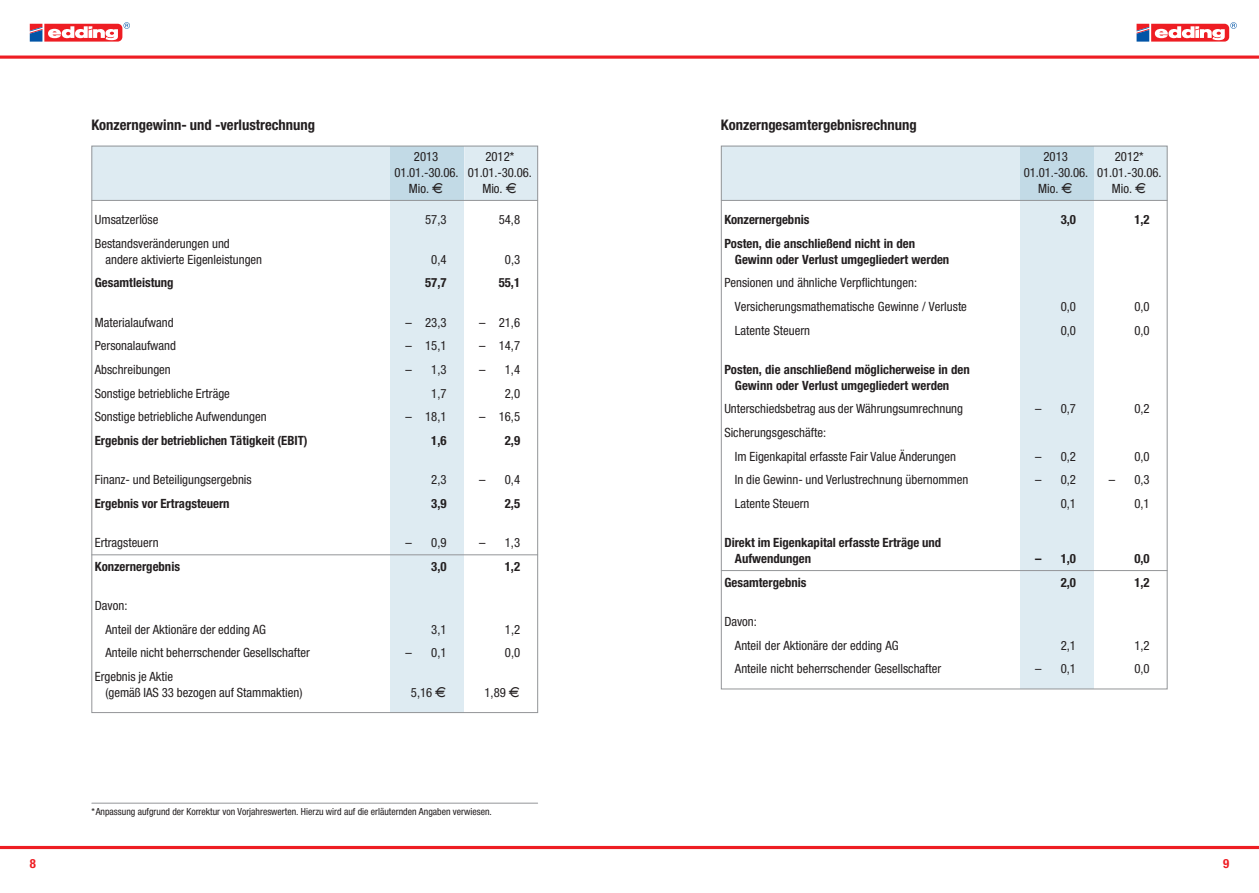
<style>
.page{position:relative;width:1259px;height:893px;background:#fff}
.page>*{position:absolute;margin:0;border:0;box-sizing:border-box;transform-origin:0 0}
.t1{font:700 condensed 14.7px "Helvetica Neue LTW1 G";color:#231f20}
.t2{font:condensed 12.75px/23.5px "Helvetica Neue LTW1 G";color:#231f20}
.t3{font:700 condensed 12.75px/15.8px "Helvetica Neue LTW1 G";color:#231f20}
.t4{font:700 condensed 12.75px "Helvetica Neue LTW1 G";color:#ee1d23}
.t5{font:condensed 9.75px "Helvetica Neue LTW1 G";color:#231f20}
.s1{font-family:"Eurofont";font-stretch:normal}
</style>
<div class="page">
<hr style="left:0;top:56px;width:1259px;height:3px;background:#ee1d23">
<svg style="left:30px;top:22px;width:100px;height:20px"></svg>
<hr style="left:0;top:846px;width:1259px;height:3px;background:#ee1d23">
<svg style="left:1136px;top:22px;width:100px;height:20px"></svg>
<div style="left:93px;top:148px;width:443px;height:52px;background:#deebf2"></div>
<div style="left:390px;top:200px;width:74px;height:513px;background:#deebf2"></div>
<div style="left:390px;top:146px;width:74px;height:54px;background:#c2dae6"></div>
<hr style="left:91px;top:200px;width:447px;height:1px;background:#939598">
<hr style="left:91px;top:554px;width:447px;height:1px;background:#939598">
<div style="left:723px;top:148px;width:442px;height:52px;background:#deebf2"></div>
<div style="left:1020px;top:200px;width:73px;height:489px;background:#deebf2"></div>
<div style="left:1020px;top:146px;width:73px;height:54px;background:#c2dae6"></div>
<hr style="left:721px;top:200px;width:446px;height:1px;background:#939598">
<hr style="left:721px;top:570px;width:446px;height:1px;background:#939598">
<hr style="left:92px;top:803px;width:445px;height:1px;background:#939598">
<p class="t1" style="left:91px;top:119px;width:225px">Konzerngewinn- und -verlustrechnung</p>
<p class="t2" style="left:414px;top:146px;width:26px">2013</p>
<p class="t2" style="left:485px;top:146px;width:30px">2012*</p>
<p class="t2" style="left:394px;top:162px;width:139px">01.01.-30.06. 01.01.-30.06.</p>
<p class="t2" style="left:409px;top:178px;width:36px">Mio. <span class="s1">E</span></p>
<p class="t2" style="left:482px;top:178px;width:36px">Mio. <span class="s1">E</span></p>
<p class="t2" style="left:95px;top:209px;width:65px">Umsatzerlöse</p>
<p class="t2" style="left:425px;top:209px;width:23px">57,3</p>
<p class="t2" style="left:499px;top:209px;width:23px">54,8</p>
<p class="t2" style="left:105px;top:237px;width:158px;line-height:15.8px;text-indent:-11px">Bestandsveränderungen und andere aktivierte Eigenleistungen</p>
<p class="t2" style="left:431px;top:249px;width:17px">0,4</p>
<p class="t2" style="left:505px;top:249px;width:17px">0,3</p>
<p class="t3" style="left:95px;top:276px;width:80px">Gesamtleistung</p>
<p class="t3" style="left:425px;top:276px;width:23px">57,7</p>
<p class="t3" style="left:499px;top:276px;width:23px">55,1</p>
<p class="t2" style="left:95px;top:312px;width:80px">Materialaufwand</p>
<p class="t2" style="left:406px;top:312px;width:42px">– 23,3</p>
<p class="t2" style="left:479px;top:312px;width:42px">– 21,6</p>
<p class="t2" style="left:95px;top:335px;width:83px">Personalaufwand</p>
<p class="t2" style="left:406px;top:335px;width:42px">– 15,1</p>
<p class="t2" style="left:479px;top:335px;width:42px">– 14,7</p>
<p class="t2" style="left:95px;top:359px;width:78px">Abschreibungen</p>
<p class="t2" style="left:406px;top:359px;width:42px">– 1,3</p>
<p class="t2" style="left:479px;top:359px;width:42px">– 1,4</p>
<p class="t2" style="left:95px;top:382px;width:137px">Sonstige betriebliche Erträge</p>
<p class="t2" style="left:431px;top:382px;width:17px">1,7</p>
<p class="t2" style="left:505px;top:382px;width:17px">2,0</p>
<p class="t2" style="left:95px;top:406px;width:173px">Sonstige betriebliche Aufwendungen</p>
<p class="t2" style="left:406px;top:406px;width:42px">– 18,1</p>
<p class="t2" style="left:479px;top:406px;width:42px">– 16,5</p>
<p class="t3" style="left:95px;top:434px;width:214px">Ergebnis der betrieblichen Tätigkeit (EBIT)</p>
<p class="t3" style="left:431px;top:434px;width:17px">1,6</p>
<p class="t3" style="left:505px;top:434px;width:17px">2,9</p>
<p class="t2" style="left:95px;top:469px;width:158px">Finanz- und Beteiligungsergebnis</p>
<p class="t2" style="left:431px;top:469px;width:17px">2,3</p>
<p class="t2" style="left:479px;top:469px;width:42px">– 0,4</p>
<p class="t3" style="left:95px;top:497px;width:136px">Ergebnis vor Ertragsteuern</p>
<p class="t3" style="left:431px;top:497px;width:17px">3,9</p>
<p class="t3" style="left:505px;top:497px;width:17px">2,5</p>
<p class="t2" style="left:95px;top:532px;width:65px">Ertragsteuern</p>
<p class="t2" style="left:406px;top:532px;width:42px">– 0,9</p>
<p class="t2" style="left:479px;top:532px;width:42px">– 1,3</p>
<p class="t3" style="left:95px;top:560px;width:87px">Konzernergebnis</p>
<p class="t3" style="left:431px;top:560px;width:17px">3,0</p>
<p class="t3" style="left:505px;top:560px;width:17px">1,2</p>
<p class="t2" style="left:105px;top:595px;width:162px;text-indent:-11px">Davon:<br>Anteil der Aktionäre der edding AG</p>
<p class="t2" style="left:431px;top:619px;width:17px">3,1</p>
<p class="t2" style="left:505px;top:619px;width:17px">1,2</p>
<p class="t2" style="left:105px;top:642px;width:206px">Anteile nicht beherrschender Gesellschafter</p>
<p class="t2" style="left:406px;top:642px;width:42px">– 0,1</p>
<p class="t2" style="left:505px;top:642px;width:17px">0,0</p>
<p class="t2" style="left:105px;top:670px;width:198px;line-height:15.8px;text-indent:-11px">Ergebnis je Aktie<br>(gemäß IAS 33 bezogen auf Stammaktien)</p>
<p class="t2" style="left:411px;top:682px;width:37px">5,16 <span class="s1">E</span></p>
<p class="t2" style="left:484px;top:682px;width:37px">1,89 <span class="s1">E</span></p>
<p class="t5" style="left:91px;top:808px;width:402px">* Anpassung aufgrund der Korrektur von Vorjahreswerten. Hierzu wird auf die erläuternden Angaben verwiesen.</p>
<p class="t1" style="left:721px;top:119px;width:197px">Konzerngesamtergebnisrechnung</p>
<p class="t2" style="left:1043px;top:146px;width:26px">2013</p>
<p class="t2" style="left:1114px;top:146px;width:30px">2012*</p>
<p class="t2" style="left:1024px;top:162px;width:139px">01.01.-30.06. 01.01.-30.06.</p>
<p class="t2" style="left:1038px;top:178px;width:36px">Mio. <span class="s1">E</span></p>
<p class="t2" style="left:1112px;top:178px;width:36px">Mio. <span class="s1">E</span></p>
<p class="t3" style="left:724px;top:213px;width:87px">Konzernergebnis</p>
<p class="t3" style="left:1060px;top:213px;width:17px">3,0</p>
<p class="t3" style="left:1134px;top:213px;width:17px">1,2</p>
<p class="t3" style="left:735px;top:237px;width:216px;text-indent:-11px">Posten, die anschließend nicht in den<br>Gewinn oder Verlust umgegliedert werden</p>
<p class="t2" style="left:735px;top:272px;width:233px;text-indent:-11px">Pensionen und ähnliche Verpflichtungen:<br>Versicherungsmathematische Gewinne / Verluste</p>
<p class="t2" style="left:1060px;top:296px;width:17px">0,0</p>
<p class="t2" style="left:1134px;top:296px;width:17px">0,0</p>
<p class="t2" style="left:735px;top:319px;width:77px">Latente Steuern</p>
<p class="t2" style="left:1060px;top:319px;width:17px">0,0</p>
<p class="t2" style="left:1134px;top:319px;width:17px">0,0</p>
<p class="t3" style="left:735px;top:363px;width:236px;text-indent:-11px">Posten, die anschließend möglicherweise in den<br>Gewinn oder Verlust umgegliedert werden</p>
<p class="t2" style="left:724px;top:398px;width:240px">Unterschiedsbetrag aus der Währungsumrechnung</p>
<p class="t2" style="left:1035px;top:398px;width:42px">– 0,7</p>
<p class="t2" style="left:1134px;top:398px;width:17px">0,2</p>
<p class="t2" style="left:735px;top:422px;width:222px;text-indent:-11px">Sicherungsgeschäfte:<br>Im Eigenkapital erfasste Fair Value Änderungen</p>
<p class="t2" style="left:1035px;top:445px;width:42px">– 0,2</p>
<p class="t2" style="left:1134px;top:445px;width:17px">0,0</p>
<p class="t2" style="left:735px;top:469px;width:235px">In die Gewinn- und Verlustrechnung übernommen</p>
<p class="t2" style="left:1035px;top:469px;width:42px">– 0,2</p>
<p class="t2" style="left:1108px;top:469px;width:42px">– 0,3</p>
<p class="t2" style="left:735px;top:493px;width:76px">Latente Steuern</p>
<p class="t2" style="left:1060px;top:493px;width:17px">0,1</p>
<p class="t2" style="left:1134px;top:493px;width:17px">0,1</p>
<p class="t3" style="left:735px;top:536px;width:208px;text-indent:-11px">Direkt im Eigenkapital erfasste Erträge und<br>Aufwendungen</p>
<p class="t3" style="left:1035px;top:552px;width:42px">– 1,0</p>
<p class="t3" style="left:1134px;top:552px;width:17px">0,0</p>
<p class="t3" style="left:724px;top:575px;width:84px">Gesamtergebnis</p>
<p class="t3" style="left:1060px;top:575px;width:17px">2,0</p>
<p class="t3" style="left:1134px;top:575px;width:17px">1,2</p>
<p class="t2" style="left:735px;top:611px;width:165px;text-indent:-11px">Davon:<br>Anteil der Aktionäre der edding AG</p>
<p class="t2" style="left:1060px;top:634px;width:17px">2,1</p>
<p class="t2" style="left:1134px;top:634px;width:17px">1,2</p>
<p class="t2" style="left:735px;top:658px;width:208px">Anteile nicht beherrschender Gesellschafter</p>
<p class="t2" style="left:1035px;top:658px;width:42px">– 0,1</p>
<p class="t2" style="left:1134px;top:658px;width:17px">0,0</p>
<p class="t4" style="left:30px;top:859px;width:8px">8</p>
<p class="t4" style="left:1223px;top:859px;width:8px">9</p>
</div>
